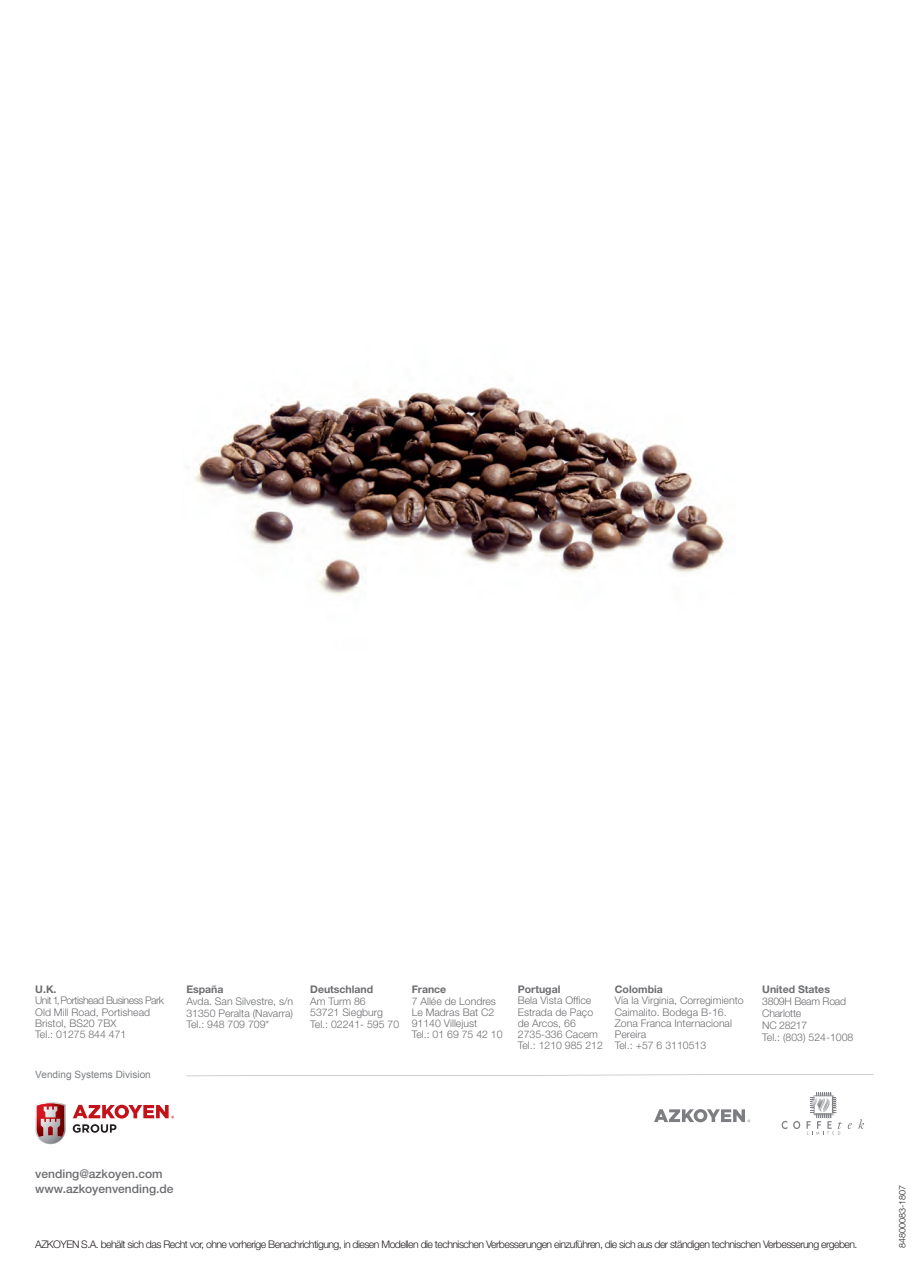
<style>
.page{position:relative;width:923px;height:1261px;background:#fff}
.page>*{position:absolute;margin:0;border:0;box-sizing:border-box;transform-origin:0 0}
.t1{font:500 12px/14.2px "Helvetica Neue LT Std";color:#6c6d70}
.t2{font:300 10.5px "Helvetica Neue LT Std";color:#6c6d70}
.t3{font:300 10.5px "Helvetica Neue LT Std";letter-spacing:-.05em;color:#231f20}
.t4{font:700 10.5px "Helvetica Neue LT Std";color:#6c6d70}
.t5{font:300 10.5px "Helvetica Neue LT Std";letter-spacing:-.05em;color:#6c6d70}
.t6{font:300 10.5px "Helvetica Neue LT Std";letter-spacing:-.025em;color:#6c6d70}
.t7{font:10.05px "Arial";color:#7c7e81}
.t8{font:300 9px "Helvetica Neue LT Std";letter-spacing:-.01em;color:#231f20}
</style>
<div class="page">
<img style="left:195px;top:387px;width:531px;height:208px">
<svg style="left:35px;top:1102px;width:31px;height:41px"></svg>
<svg style="left:73px;top:1124px;width:43px;height:8px"></svg>
<svg style="left:73px;top:1104px;width:101px;height:14px"></svg>
<svg style="left:186px;top:1074px;width:687px;height:2px"></svg>
<svg style="left:654px;top:1109px;width:96px;height:13px"></svg>
<svg style="left:781px;top:1121px;width:6px;height:7px"></svg>
<svg style="left:793px;top:1121px;width:7px;height:7px"></svg>
<svg style="left:847px;top:1123px;width:4px;height:5px"></svg>
<svg style="left:858px;top:1119px;width:5px;height:9px"></svg>
<svg style="left:806px;top:1092px;width:35px;height:42px"></svg>
<p class="t4" style="left:35px;top:982px;width:23px">U.K.</p>
<p class="t5" style="left:35px;top:994px;width:130px">Unit 1, Portishead Business Park</p>
<p class="t2" style="left:35px;top:1005px;width:116px">Old Mill Road, Portishead</p>
<p class="t2" style="left:35px;top:1016px;width:83px">Bristol, BS20 7BX</p>
<p class="t2" style="left:35px;top:1028px;width:93px">Tel.: 01275 844 471</p>
<p class="t7" style="left:35px;top:1067px;width:117px">Vending Systems Division</p>
<p class="t4" style="left:186px;top:982px;width:39px">España</p>
<p class="t2" style="left:186px;top:995px;width:108px">Avda. San Silvestre, s/n</p>
<p class="t2" style="left:186px;top:1006px;width:108px">31350 Peralta (Navarra)</p>
<p class="t2" style="left:186px;top:1017px;width:84px">Tel.: 948 709 709*</p>
<p class="t4" style="left:310px;top:982px;width:64px">Deutschland</p>
<p class="t2" style="left:310px;top:994px;width:57px">Am Turm 86</p>
<p class="t2" style="left:310px;top:1006px;width:74px">53721 Siegburg</p>
<p class="t2" style="left:310px;top:1017px;width:90px">Tel.: 02241- 595 70</p>
<p class="t4" style="left:411px;top:982px;width:36px">France</p>
<p class="t2" style="left:411px;top:994px;width:86px">7 Allée de Londres</p>
<p class="t2" style="left:411px;top:1005px;width:84px">Le Madras Bat C2</p>
<p class="t2" style="left:411px;top:1016px;width:67px">91140 Villejust</p>
<p class="t2" style="left:411px;top:1028px;width:92px">Tel.: 01 69 75 42 10</p>
<p class="t4" style="left:517px;top:982px;width:44px">Portugal</p>
<p class="t2" style="left:517px;top:994px;width:75px">Bela Vista Office</p>
<p class="t2" style="left:517px;top:1005px;width:77px">Estrada de Paço</p>
<p class="t2" style="left:517px;top:1016px;width:59px">de Arcos, 66</p>
<p class="t2" style="left:517px;top:1027px;width:82px">2735-336 Cacem</p>
<p class="t2" style="left:517px;top:1039px;width:87px">Tel.: 1210 985 212</p>
<p class="t4" style="left:614px;top:982px;width:49px">Colombia</p>
<p class="t2" style="left:614px;top:994px;width:130px">Vía la Virginia, Corregimiento</p>
<p class="t2" style="left:614px;top:1005px;width:113px">Caimalito. Bodega B-16.</p>
<p class="t2" style="left:614px;top:1016px;width:119px">Zona Franca Internacional</p>
<p class="t2" style="left:614px;top:1027px;width:33px">Pereira</p>
<p class="t2" style="left:614px;top:1039px;width:93px">Tel.: +57 6 3110513</p>
<p class="t4" style="left:762px;top:982px;width:69px">United States</p>
<p class="t6" style="left:762px;top:995px;width:85px">3809H Beam Road</p>
<p class="t6" style="left:762px;top:1007px;width:41px">Charlotte</p>
<p class="t2" style="left:762px;top:1019px;width:47px">NC 28217</p>
<p class="t2" style="left:762px;top:1030px;width:93px">Tel.: (803) 524-1008</p>
<p class="t1" style="left:35px;top:1166px;width:140px">vending@azkoyen.com www.azkoyenvending.de</p>
<p class="t3" style="left:35px;top:1237px;width:823px">AZKOYEN S.A. behält sich das Recht vor, ohne vorherige Benachrichtigung, in diesen Modellen die technischen Verbesserungen einzuführen, die sich aus der ständigen technischen Verbesserung ergeben.</p>
<p class="t8" style="left:896px;top:1247px;width:64px;rotate:-90deg">84800083-1807</p>
</div>
